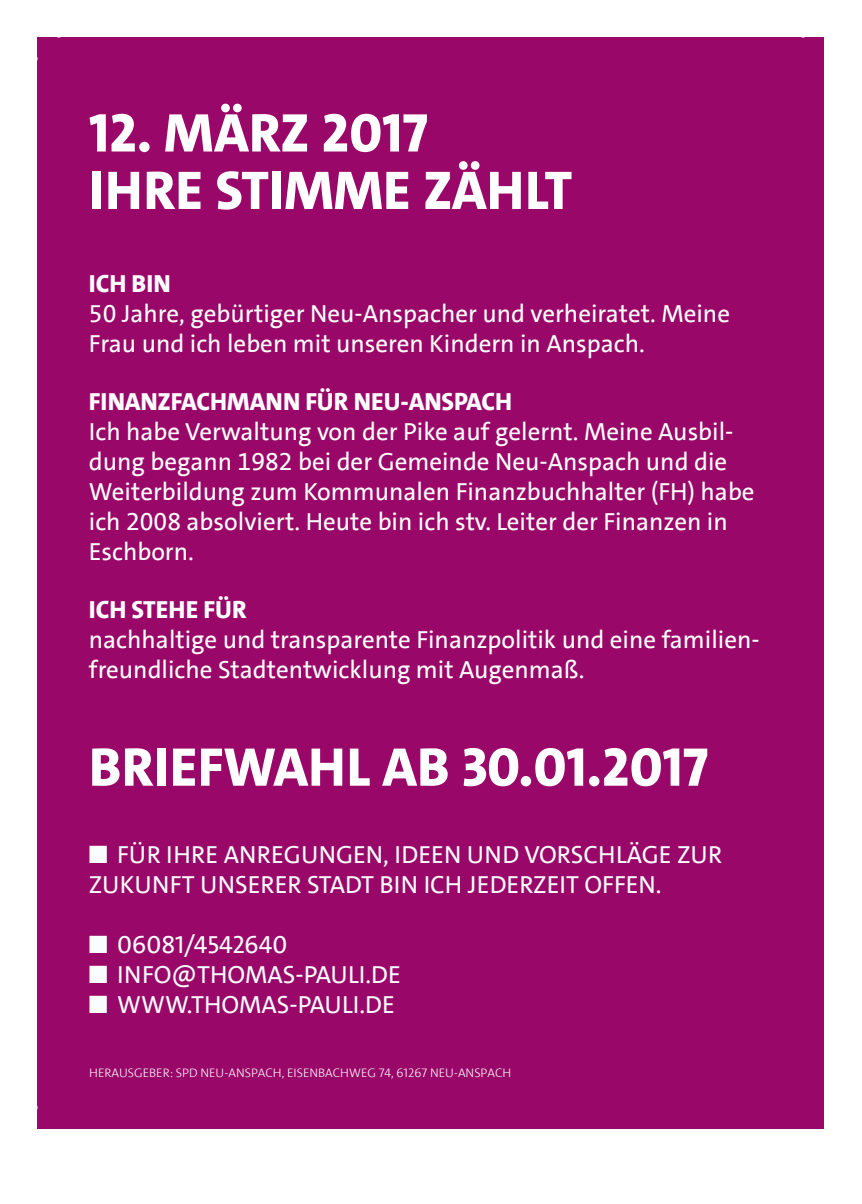
<style>
.page{position:relative;width:862px;height:1204px;background:#fff}
.page>*{position:absolute;margin:0;border:0;box-sizing:border-box;transform-origin:0 0}
.t1{font:800 55px/57.5px "SPD The Sans Versal";color:#fff}
.t2{font:25px/30px "SPD The Sans";color:#fff}
.t3{font:25px/30px "SPD The Sans Versal";color:#fafdff}
.t4{font:800 25px "SPD The Sans Versal";letter-spacing:-.005em;color:#fff}
.t5{font:300 12.5px "SPD The Sans Versal";color:#fff}
</style>
<div class="page">
<div style="left:38px;top:37px;width:786px;height:1092px;background:#990868"></div>
<div style="left:0;top:1186px;width:7px;height:11px;border:1px solid #fff;border-radius:50%"></div>
<div style="left:1px;top:1187px;width:4px;height:10px;border:1px solid #fff;border-radius:50%"></div>
<div style="left:7px;top:1186px;width:7px;height:11px;border:1px solid #fff;border-radius:50%"></div>
<div style="left:8px;top:1187px;width:4px;height:10px;border:1px solid #fff;border-radius:50%"></div>
<div style="left:14px;top:1186px;width:7px;height:11px;border:1px solid #fff;border-radius:50%"></div>
<div style="left:15px;top:1187px;width:5px;height:10px;border:1px solid #fff;border-radius:50%"></div>
<div style="left:21px;top:1186px;width:7px;height:11px;border:1px solid #fff;border-radius:50%"></div>
<div style="left:22px;top:1187px;width:5px;height:10px;border:1px solid #fff;border-radius:50%"></div>
<div style="left:737px;top:1186px;width:7px;height:11px;border:1px solid #fff;border-radius:50%"></div>
<div style="left:738px;top:1187px;width:5px;height:10px;border:1px solid #fff;border-radius:50%"></div>
<div style="left:762px;top:1186px;width:7px;height:11px;border:1px solid #fff;border-radius:50%"></div>
<div style="left:763px;top:1187px;width:5px;height:10px;border:1px solid #fff;border-radius:50%"></div>
<div style="left:794px;top:1186px;width:7px;height:11px;border:1px solid #fff;border-radius:50%"></div>
<div style="left:795px;top:1187px;width:5px;height:10px;border:1px solid #fff;border-radius:50%"></div>
<div style="left:819px;top:1186px;width:7px;height:11px;border:1px solid #fff;border-radius:50%"></div>
<div style="left:820px;top:1187px;width:5px;height:10px;border:1px solid #fff;border-radius:50%"></div>
<div style="left:829px;top:1186px;width:8px;height:11px;border:1px solid #fff;border-radius:50%"></div>
<div style="left:831px;top:1187px;width:4px;height:10px;border:1px solid #fff;border-radius:50%"></div>
<h1 class="t1" style="left:89px;top:105px;width:485px">12. MÄRZ 2017<br>IHRE STIMME ZÄHLT</h1>
<p class="t4" style="left:89px;top:268px;width:83px">ICH BIN</p>
<p class="t2" style="left:89px;top:299px;width:642px">50 Jahre, gebürtiger Neu-Anspacher und verheiratet. Meine<br>Frau und ich leben mit unseren Kindern in Anspach.</p>
<p class="t4" style="left:89px;top:385px;width:425px">FINANZFACHMANN FÜR NEU-ANSPACH</p>
<p class="t2" style="left:89px;top:417px;width:667px">Ich habe Verwaltung von der Pike auf gelernt. Meine Ausbil&shy;dung begann 1982 bei der Gemeinde Neu-Anspach und die Weiterbildung zum Kommunalen Finanzbuchhalter (FH) habe ich 2008 absolviert. Heute bin ich stv. Leiter der Finanzen in Eschborn.</p>
<p class="t4" style="left:89px;top:593px;width:159px">ICH STEHE FÜR</p>
<p class="t2" style="left:89px;top:624px;width:672px">nachhaltige und transparente Finanzpolitik und eine familien&shy;freundliche Stadtentwicklung mit Augenmaß.</p>
<h1 class="t1" style="left:89px;top:739px;width:621px">BRIEFWAHL AB 30.01.2017</h1>
<p class="t3" style="left:89px;top:840px;width:635px">■ FÜR IHRE ANREGUNGEN, IDEEN UND VORSCHLÄGE ZUR<br>ZUKUNFT UNSERER STADT BIN ICH JEDERZEIT OFFEN.</p>
<p class="t3" style="left:89px;top:930px;width:200px">■ 06081/4542640</p>
<p class="t3" style="left:89px;top:960px;width:313px">■ INFO@THOMAS-PAULI.DE</p>
<p class="t3" style="left:89px;top:990px;width:307px">■ WWW.THOMAS-PAULI.DE</p>
<p class="t5" style="left:89px;top:1065px;width:423px">HERAUSGEBER: SPD NEU-ANSPACH, EISENBACHWEG 74, 61267 NEU-ANSPACH</p>
</div>
